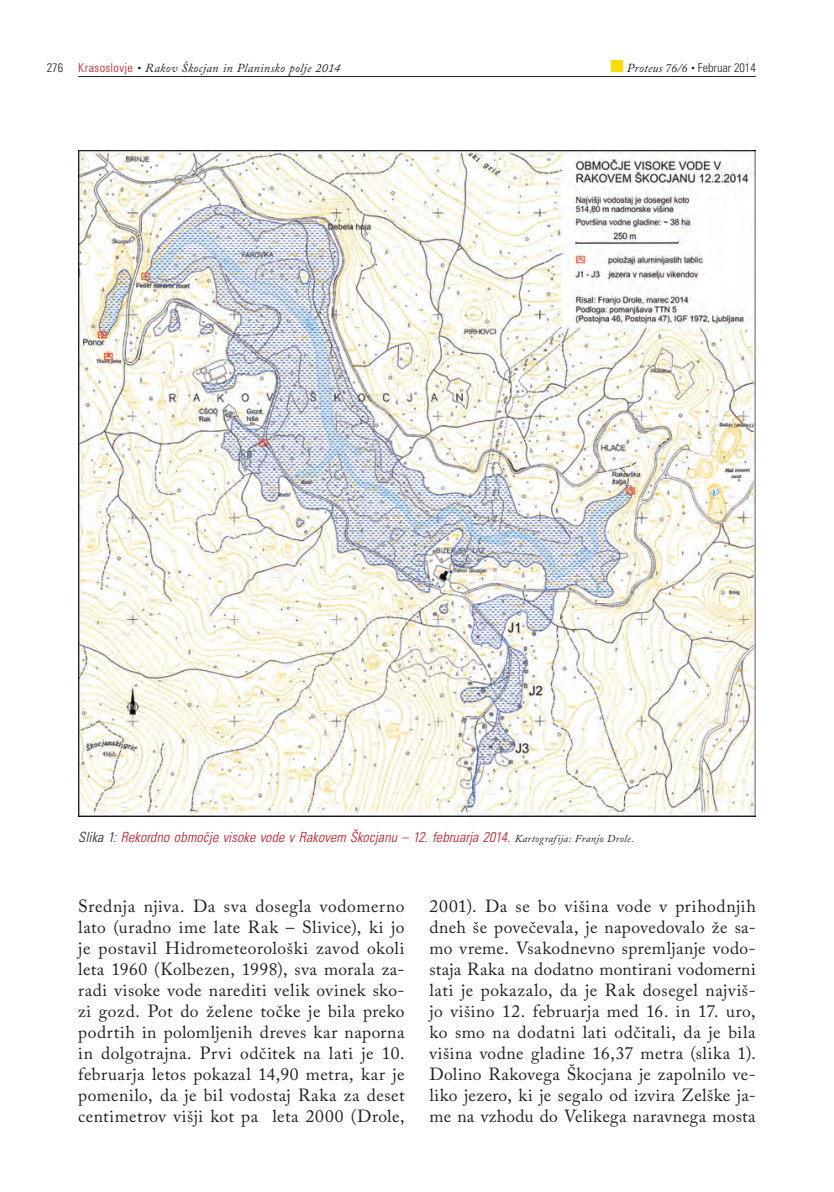
<style>
.page{position:relative;width:834px;height:1192px;background:#fff}
.page>*{position:absolute;margin:0;border:0;box-sizing:border-box;transform-origin:0 0}
.t1{font:17.5px/21px "Adobe Caslon Pro";letter-spacing:.02em;color:#231f20;text-align:justify}
.t2{font:italic 300 condensed 14px "Univers";letter-spacing:.01em;color:#c2121a}
.t3{font:italic 12.25px "Adobe Caslon Pro";letter-spacing:.025em;color:#231f20}
.s1{font-family:"Univers";font-weight:300;font-style:normal;font-stretch:condensed}
.s2{font-family:"Univers";font-weight:300;font-style:normal;font-stretch:condensed;color:#c2121a}
.s3{color:#ffdc01}
.s4{color:#231f20}
.s5{font-family:"Adobe Caslon Pro";font-weight:400;font-stretch:normal;font-size:10.5px;color:#231f20}
</style>
<div class="page">
<hr style="left:78px;top:76px;width:677px;height:1px;background:#231f20">
<img style="left:78px;top:150px;width:677px;height:667px">
<p class="t3" style="left:47px;top:60px;width:295px"><span class="s1">276</span> <span class="s2">Krasoslovje</span> • Rakov Škocjan in Planinsko polje 2014</p>
<p class="t3" style="left:610px;top:60px;width:147px"><span class="s3">■</span> Proteus 76/6 • <span class="s1">Februar 2014</span></p>
<p class="t2" style="left:78px;top:828px;width:557px"><span class="s4">Slika 1:</span> Rekordno obmoËje visoke vode v Rakovem ©kocjanu ∑ 12. februarja 2014. <span class="s5">Kartografija: Franjo Drole.</span></p>
<p class="t1" style="left:78px;top:895px;width:328px">Srednja njiva. Da sva dosegla vodomerno lato (uradno ime late Rak – Slivice), ki jo je postavil Hidrometeorološki zavod okoli leta 1960 (Kolbezen, 1998), sva morala za&shy;radi visoke vode narediti velik ovinek sko&shy;zi gozd. Pot do želene točke je bila preko podrtih in polomljenih dreves kar naporna in dolgotrajna. Prvi odčitek na lati je 10. februarja letos pokazal 14,90 metra, kar je pomenilo, da je bil vodostaj Raka za deset centimetrov višji kot pa leta 2000 (Drole,</p>
<p class="t1" style="left:429px;top:895px;width:328px">2001). Da se bo višina vode v prihodnjih dneh še povečevala, je napovedovalo že sa&shy;mo vreme. Vsakodnevno spremljanje vodo&shy;staja Raka na dodatno montirani vodomerni lati je pokazalo, da je Rak dosegel najviš&shy;jo višino 12. februarja med 16. in 17. uro, ko smo na dodatni lati odčitali, da je bila višina vodne gladine 16,37 metra (slika 1).<br>Dolino Rakovega Škocjana je zapolnilo ve&shy;liko jezero, ki je segalo od izvira Zelške ja&shy;me na vzhodu do Velikega naravnega mosta</p>
</div>
